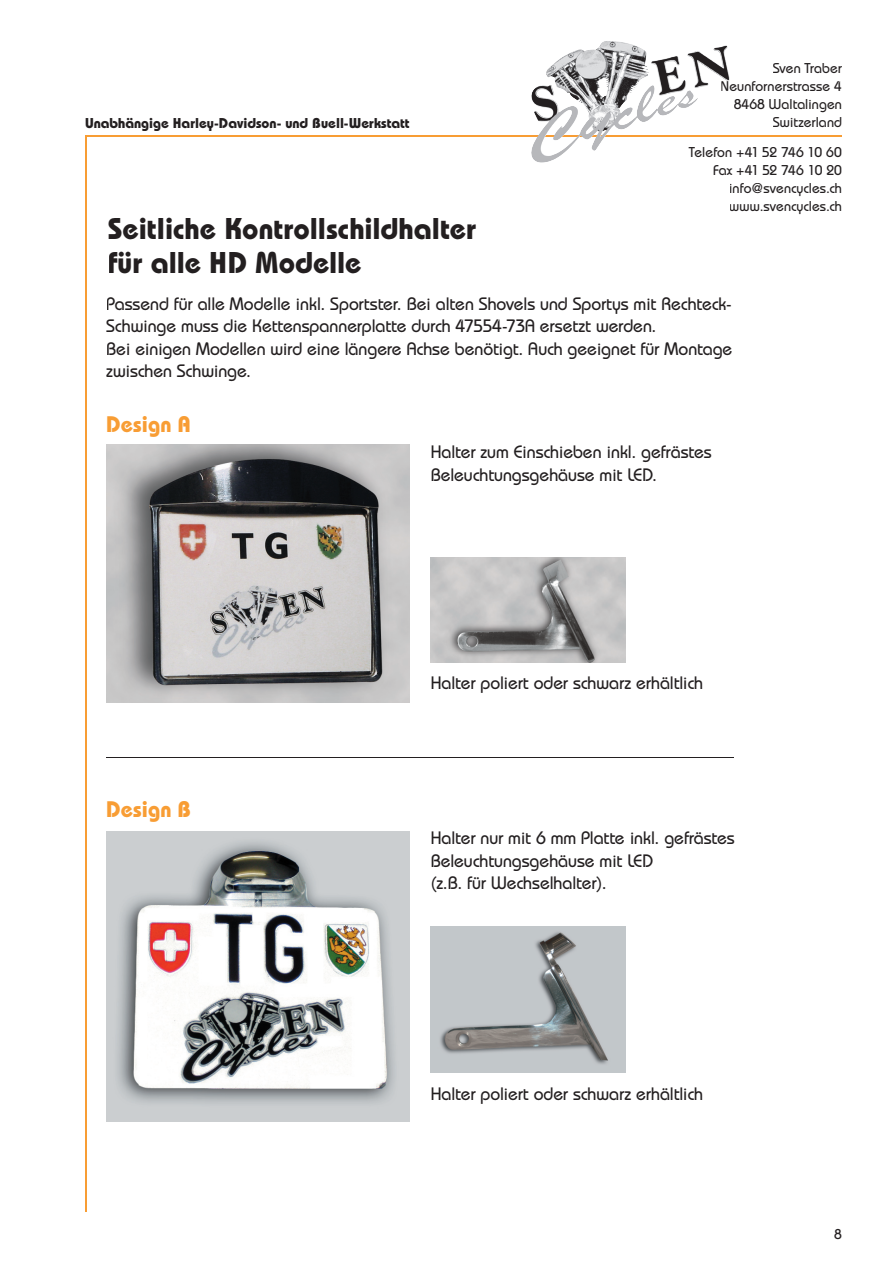
<style>
.page{position:relative;width:893px;height:1263px;background:#fff}
.page>*{position:absolute;margin:0;border:0;box-sizing:border-box;transform-origin:0 0}
.t1{font:700 30px/34.5px "Bauhaus";color:#231f20}
.t2{font:700 22.5px "Bauhaus";color:#f89d34}
.t3{font:500 18px/22.5px "Bauhaus";color:#231f20}
.t4{font:500 14.25px/18px "Bauhaus";letter-spacing:.005em;color:#231f20;text-align:right}
.t5{font:700 14.25px "Bauhaus";color:#231f20}
</style>
<div class="page">
<hr style="left:85px;top:136px;width:757px;height:1px;background:#f89d34">
<hr style="left:85px;top:136px;width:1px;height:1076px;background:#f89d34">
<img style="left:584px;top:41px;width:25px;height:110px">
<img style="left:106px;top:445px;width:303px;height:257px">
<img style="left:431px;top:557px;width:195px;height:105px">
<hr style="left:106px;top:757px;width:628px;height:1px;background:#231f20">
<img style="left:106px;top:832px;width:303px;height:289px">
<img style="left:431px;top:927px;width:195px;height:146px">
<p class="t5" style="left:85px;top:114px;width:326px">Unabhängige Harley-Davidson- und Buell-Werkstatt</p>
<h1 class="t1" style="left:108px;top:210px;width:370px">Seitliche Kontrollschildhalter für alle HD Modelle</h1>
<p class="t4" style="left:721px;top:59px;width:123px">Sven Traber<br>Neunfornerstrasse 4<br>8468 Waltalingen<br>Switzerland</p>
<p class="t4" style="left:689px;top:143px;width:155px">Telefon +41 52 746 10 60<br>Fax +41 52 746 10 20 info@svencycles.ch www.svencycles.ch</p>
<p class="t3" style="left:106px;top:292px;width:628px">Passend für alle Modelle inkl. Sportster. Bei alten Shovels und Sportys mit Rechteck-Schwinge muss die Kettenspannerplatte durch 47554-73A ersetzt werden.<br>Bei einigen Modellen wird eine längere Achse benötigt. Auch geeignet für Montage zwischen Schwinge.</p>
<p class="t2" style="left:106px;top:410px;width:86px">Design A</p>
<p class="t2" style="left:106px;top:795px;width:86px">Design B</p>
<p class="t3" style="left:431px;top:441px;width:282px">Halter zum Einschieben inkl. gefrästes<br>Beleuchtungsgehäuse mit LED.</p>
<p class="t3" style="left:431px;top:672px;width:274px">Halter poliert oder schwarz erhältlich</p>
<p class="t3" style="left:431px;top:826px;width:306px">Halter nur mit 6 mm Platte inkl. gefrästes<br>Beleuchtungsgehäuse mit LED<br>(z.B. für Wechselhalter).</p>
<p class="t3" style="left:431px;top:1082px;width:274px">Halter poliert oder schwarz erhältlich</p>
<p class="t4" style="left:834px;top:1225px;width:9px">8</p>
</div>
